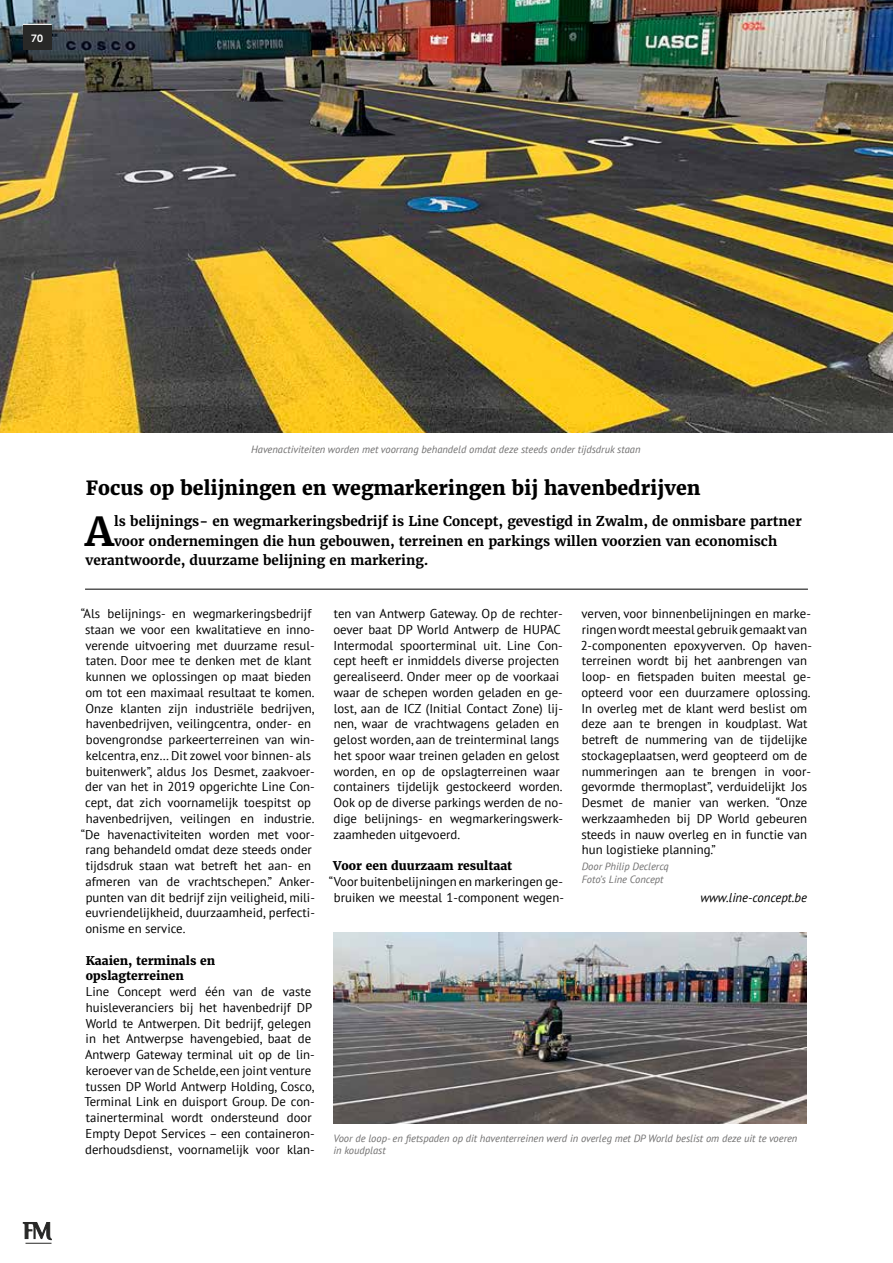
<style>
.page{position:relative;width:893px;height:1263px;background:#fff}
.page>*{position:absolute;margin:0;border:0;box-sizing:border-box;transform-origin:0 0}
.t1{font:700 39.75px "Merriweather";color:#000}
.t2{font:800 19.5px "Merriweather";color:#000}
.t3{font:700 13.5px "Merriweather";color:#000}
.t4{font:12.75px/15.8px "PT Sans";color:#000}
.t5{font:italic 12.75px "PT Sans";color:#000}
.t6{font:800 12px/15.8px "Merriweather";color:#000}
.t7{font:italic 10.5px/12.6px "PT Sans";color:#706f6f}
.t8{font:10.5px "Museo Sans 700";color:#fff}
</style>
<div class="page">
<hr style="left:85px;top:589px;width:723px;height:1px;background:#000">
<img style="left:0;top:0;width:893px;height:432px">
<svg style="left:23px;top:1222px;width:29px;height:22px"></svg>
<img style="left:333px;top:932px;width:474px;height:192px">
<div style="left:23px;top:25px;width:29px;height:25px;background:#282827"></div>
<svg style="left:23px;top:24px;width:29px;height:1px"></svg>
<p class="t8" style="left:31px;top:32px;width:14px">70</p>
<p class="t7" style="left:251px;top:443px;width:391px">Havenactiviteiten worden met voorrang behandeld omdat deze steeds onder tijdsdruk staan</p>
<h2 class="t2" style="left:86px;top:476px;width:616px">Focus op belijningen en wegmarkeringen bij havenbedrijven</h2>
<h1 class="t1" style="left:86px;top:506px;width:29px">A</h1>
<p class="t3" style="left:114px;top:513px;width:689px">ls belijnings- en wegmarkeringsbedrijf is Line Concept, gevestigd in Zwalm, de onmisbare partner</p>
<p class="t3" style="left:114px;top:532px;width:665px">voor ondernemingen die hun gebouwen, terreinen en parkings willen voorzien van economisch</p>
<p class="t3" style="left:85px;top:552px;width:345px">verantwoorde, duurzame belijning en markering.</p>
<p class="t4" style="left:81px;top:605px;width:232px">“Als belijnings- en wegmarkeringsbedrijf</p>
<p class="t4" style="left:85px;top:621px;width:231px">staan we voor een kwalitatieve en inno-</p>
<p class="t4" style="left:85px;top:637px;width:231px">verende uitvoering met duurzame resul-</p>
<p class="t4" style="left:86px;top:653px;width:227px">taten. Door mee te denken met de klant</p>
<p class="t4" style="left:86px;top:668px;width:227px">kunnen we oplossingen op maat bieden</p>
<p class="t4" style="left:85px;top:684px;width:231px">om tot een maximaal resultaat te komen.</p>
<p class="t4" style="left:85px;top:700px;width:230px">Onze klanten zijn industriële bedrijven,</p>
<p class="t4" style="left:86px;top:716px;width:227px">havenbedrijven, veilingcentra, onder- en</p>
<p class="t4" style="left:86px;top:731px;width:231px">bovengrondse parkeerterreinen van win-</p>
<p class="t4" style="left:86px;top:747px;width:227px">kelcentra, enz… Dit zowel voor binnen- als</p>
<p class="t4" style="left:86px;top:763px;width:231px">buitenwerk”, aldus Jos Desmet, zaakvoer-</p>
<p class="t4" style="left:85px;top:779px;width:231px">der van het in 2019 opgerichte Line Con-</p>
<p class="t4" style="left:85px;top:794px;width:227px">cept, dat zich voornamelijk toespitst op</p>
<p class="t4" style="left:86px;top:810px;width:230px">havenbedrijven, veilingen en industrie.</p>
<p class="t4" style="left:81px;top:826px;width:236px">“De havenactiviteiten worden met voor-</p>
<p class="t4" style="left:86px;top:842px;width:228px">rang behandeld omdat deze steeds onder</p>
<p class="t4" style="left:86px;top:857px;width:227px">tijdsdruk staan wat betreft het aan- en</p>
<p class="t4" style="left:86px;top:873px;width:231px">afmeren van de vrachtschepen.” Anker-</p>
<p class="t4" style="left:86px;top:889px;width:231px">punten van dit bedrijf zijn veiligheid, mili-</p>
<p class="t4" style="left:85px;top:905px;width:231px">euvriendelijkheid, duurzaamheid, perfecti-</p>
<p class="t4" style="left:85px;top:920px;width:102px">onisme en service.</p>
<p class="t6" style="left:86px;top:952px;width:131px">Kaaien, terminals en opslagterreinen</p>
<p class="t4" style="left:84px;top:983px;width:232px">Line Concept werd één van de vaste huisleveranciers bij het havenbedrijf DP World te Antwerpen. Dit bedrijf, gelegen in het Antwerpse havengebied, baat de Antwerp Gateway terminal uit op de lin&shy;keroever van de Schelde,een joint venture tussen DP World Antwerp Holding, Cosco, Terminal Link en duisport Group. De con&shy;tainerterminal wordt ondersteund door Empty Depot Services – een containeron&shy;derhoudsdienst, voornamelijk voor klan-</p>
<p class="t4" style="left:333px;top:605px;width:231px">ten van Antwerp Gateway. Op de rechter&shy;oever baat DP World Antwerp de HUPAC Intermodal spoorterminal uit. Line Con&shy;cept heeft er inmiddels diverse projecten gerealiseerd. Onder meer op de voorkaai waar de schepen worden geladen en ge&shy;lost, aan de ICZ (Initial Contact Zone) lij&shy;nen, waar de vrachtwagens geladen en gelost worden, aan de treinterminal langs het spoor waar treinen geladen en gelost worden, en op de opslagterreinen waar containers tijdelijk gestockeerd worden.<br>Ook op de diverse parkings werden de no&shy;dige belijnings- en wegmarkeringswerk&shy;zaamheden uitgevoerd.</p>
<p class="t6" style="left:333px;top:858px;width:181px">Voor een duurzaam resultaat</p>
<p class="t4" style="left:329px;top:873px;width:237px;text-align:center">“Voor buitenbelijningen en markeringen ge&shy;bruiken we meestal 1-component wegen-</p>
<p class="t4" style="left:581px;top:605px;width:233px">verven, voor binnenbelijningen en marke&shy;ringen wordt meestal gebruikgemaakt van 2-componenten epoxyverven. Op haven&shy;terreinen wordt bij het aanbrengen van loop- en fietspaden buiten meestal ge&shy;opteerd voor een duurzamere oplossing.<br>In overleg met de klant werd beslist om deze aan te brengen in koudplast. Wat betreft de nummering van de tijdelijke stockageplaatsen, werd geopteerd om de nummeringen aan te brengen in voor&shy;gevormde thermoplast”, verduidelijkt Jos Desmet de manier van werken. “Onze werkzaamheden bij DP World gebeuren steeds in nauw overleg en in functie van hun logistieke planning.”</p>
<p class="t7" style="left:582px;top:860px;width:89px">Door Philip Declercq<br>Foto’s Line Concept</p>
<p class="t5" style="left:700px;top:889px;width:108px">www.line-concept.be</p>
<p class="t7" style="left:333px;top:1131px;width:466px">Voor de loop- en fietspaden op dit haventerreinen werd in overleg met DP World beslist om deze uit te voeren in koudplast</p>
</div>
